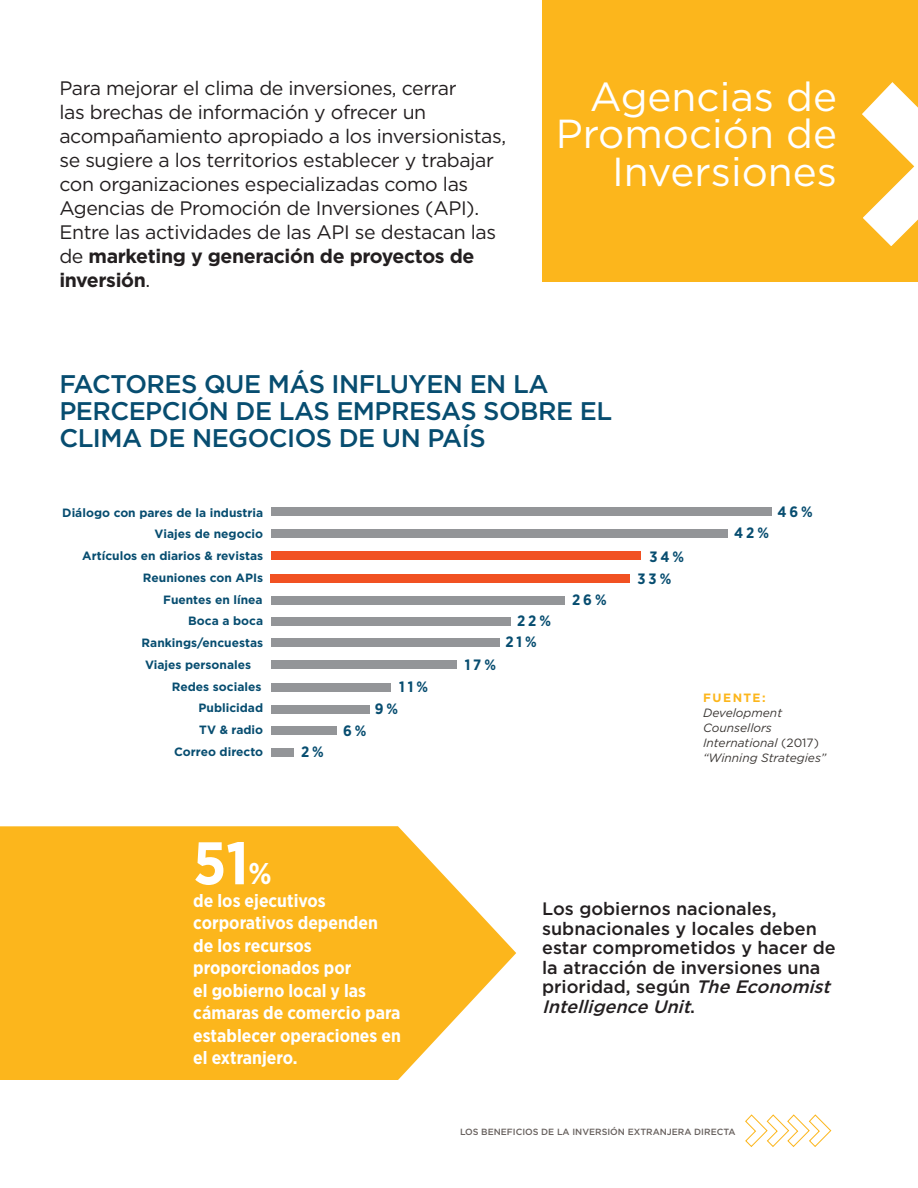
<style>
.page{position:relative;width:918px;height:1188px;background:#fff}
.page>*{position:absolute;margin:0;border:0;box-sizing:border-box;transform-origin:0 0}
.paragraph_box{font:700 60px "Gotham Narrow";color:#fff}
.head_titles{font:40.5px/37.5px "Gotham";color:#fff;text-align:right}
.titles_highlights{font:500 25.5px/27px "Gotham";letter-spacing:-.02em;color:#074d70}
.t1{font:19.5px/24px "Gotham";letter-spacing:-.02em;color:#231f20}
.text_highlighs{font:500 18px/19.5px "Gotham";color:#231f20}
.paragraph_box-2{font:700 18px/22.5px "Gotham Narrow";color:#fff}
.t2{font:700 15px/21.8px "Gotham Narrow";letter-spacing:.2em;color:#074d70}
.t3{font:700 12px "Gotham";color:#074d70}
.fuente{font:italic 12px/15px "Gotham";color:#3c3835}
.t4{font:500 9px "Gotham";color:#68615e}
.s1{font-weight:700}
.s2{font-weight:700;font-style:normal;color:#fcb61c}
.s3{font-style:normal}
.s4{font-size:30px}
.s5{font-style:italic}
</style>
<div class="page">
<div style="left:542px;top:0;width:376px;height:282px;background:#fcb61c"></div>
<svg style="left:745px;top:1114px;width:87px;height:33px"></svg>
<svg style="left:0;top:826px;width:516px;height:254px;background:#fcbe35"></svg>
<svg style="left:862px;top:82px;width:56px;height:164px"></svg>
<div style="left:271px;top:507px;width:500px;height:9px;background:#939598"></div>
<div style="left:271px;top:529px;width:456px;height:9px;background:#939598"></div>
<div style="left:271px;top:551px;width:370px;height:9px;background:#f15122"></div>
<div style="left:271px;top:574px;width:359px;height:9px;background:#f15122"></div>
<div style="left:271px;top:596px;width:293px;height:9px;background:#939598"></div>
<div style="left:271px;top:617px;width:240px;height:8px;background:#939598"></div>
<div style="left:271px;top:638px;width:229px;height:9px;background:#939598"></div>
<div style="left:271px;top:660px;width:185px;height:9px;background:#939598"></div>
<div style="left:271px;top:683px;width:119px;height:9px;background:#939598"></div>
<div style="left:271px;top:705px;width:99px;height:9px;background:#939598"></div>
<div style="left:271px;top:726px;width:65px;height:9px;background:#939598"></div>
<div style="left:271px;top:748px;width:22px;height:9px;background:#939598"></div>
<p class="t1" style="left:59px;top:76px;width:448px">Para mejorar el clima de inversiones, cerrar<br>las brechas de información y ofrecer un acompañamiento apropiado a los inversionistas, se sugiere a los territorios establecer y trabajar con organizaciones especializadas como las Agencias de Promoción de Inversiones (API).<br>Entre las actividades de las API se destacan las de <span class="s1">marketing y generación de proyectos de inversión</span>.</p>
<p class="head_titles" style="left:556px;top:77px;width:283px">Agencias de<br>Promoción de<br>Inversiones</p>
<p class="titles_highlights" style="left:59px;top:370px;width:554px">FACTORES QUE MÁS INFLUYEN EN LA<br>PERCEPCIÓN DE LAS EMPRESAS SOBRE EL<br>CLIMA DE NEGOCIOS DE UN PAÍS</p>
<p class="t3" style="left:62px;top:504px;width:202px">Diálogo con pares de la industria</p>
<p class="t3" style="left:155px;top:526px;width:110px">Viajes de negocio</p>
<p class="t3" style="left:82px;top:548px;width:182px">Artículos en diarios &amp; revistas</p>
<p class="t3" style="left:143px;top:570px;width:122px">Reuniones con APIs</p>
<p class="t3" style="left:163px;top:591px;width:101px">Fuentes en línea</p>
<p class="t3" style="left:188px;top:613px;width:76px">Boca a boca</p>
<p class="t3" style="left:142px;top:635px;width:123px">Rankings/encuestas</p>
<p class="t3" style="left:145px;top:657px;width:108px">Viajes personales</p>
<p class="t3" style="left:172px;top:678px;width:91px">Redes sociales</p>
<p class="t3" style="left:198px;top:700px;width:66px">Publicidad</p>
<p class="t3" style="left:199px;top:722px;width:65px">TV &amp; radio</p>
<p class="t3" style="left:174px;top:744px;width:91px">Correo directo</p>
<p class="t2" style="left:301px;top:740px;width:24px">2%</p>
<p class="t2" style="left:343px;top:719px;width:25px">6%</p>
<p class="t2" style="left:399px;top:676px;width:30px">11%</p>
<p class="t2" style="left:375px;top:698px;width:25px">9%</p>
<p class="t2" style="left:465px;top:654px;width:33px">17%</p>
<p class="t2" style="left:505px;top:610px;width:47px;line-height:21px;text-indent:12px">22%<br>21%</p>
<p class="t2" style="left:572px;top:588px;width:36px">26%</p>
<p class="t2" style="left:638px;top:546px;width:48px;text-indent:12px">34%<br>33%</p>
<p class="t2" style="left:734px;top:522px;width:36px">42%</p>
<p class="t2" style="left:777px;top:500px;width:37px">46%</p>
<p class="fuente" style="left:703px;top:691px;width:125px"><span class="s2">FUENTE:<br></span>Development<br>Counsellors<br>International <span class="s3">(2017) </span>“Winning Strategies”</p>
<p class="paragraph_box" style="left:193px;top:825px;width:80px">51<span class="s4">%</span></p>
<p class="paragraph_box-2" style="left:193px;top:889px;width:209px">de los ejecutivos corporativos dependen de los recursos proporcionados por<br>el gobierno local y las cámaras de comercio para establecer operaciones en el extranjero.</p>
<p class="text_highlighs" style="left:542px;top:899px;width:295px">Los gobiernos nacionales, subnacionales y locales deben estar comprometidos y hacer de la atracción de inversiones una prioridad, según <span class="s5">TheEconomist<br>IntelligenceUnit</span>.</p>
<p class="t4" style="left:460px;top:1126px;width:277px">LOS BENEFICIOS DE LA INVERSIÓN EXTRANJERA DIRECTA</p>
</div>
